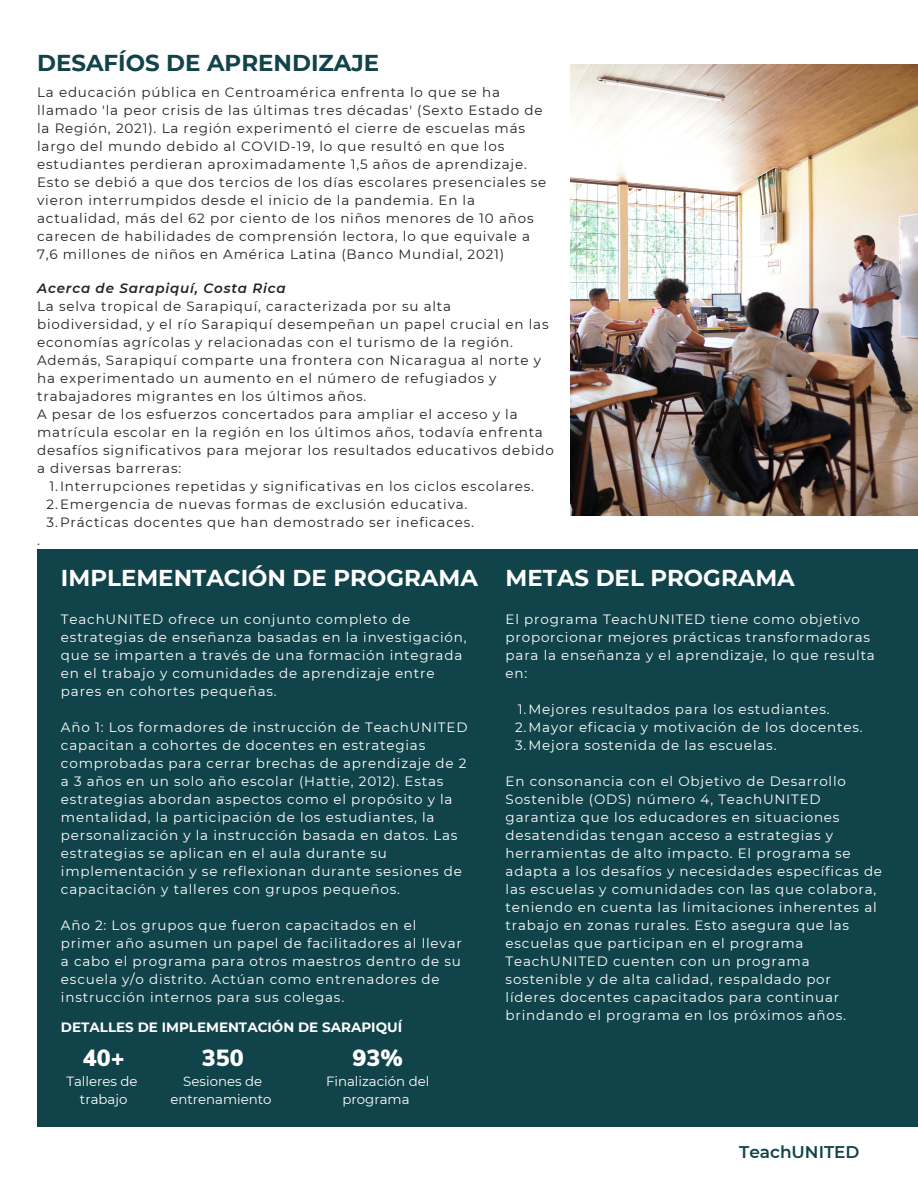
<style>
.page{position:relative;width:918px;height:1188px;background:#fff}
.page>*{position:absolute;margin:0;border:0;box-sizing:border-box;transform-origin:0 0}
.t1{font:900 23.25px "Nunito Sans";color:#fff}
.t2{font:700 22.95px "Montserrat";color:#fff}
.t3{font:700 22.95px "Montserrat";color:#11434a}
.t4{font:600 16.95px "Montserrat";color:#11434a}
.t5{font:13.5px/18px "Montserrat";letter-spacing:.06em;color:#fff}
.t6{font:13.5px/18px "Montserrat";letter-spacing:.06em;color:#222}
.t7{font:700 13.5px "Montserrat";color:#fff}
.t8{font:italic 600 13.5px "Montserrat";letter-spacing:.06em;color:#222}
.t9{font:13.35px/18.3px "Montserrat";color:#fff;text-align:center}
</style>
<div class="page">
<div style="left:37px;top:549px;width:881px;height:577px;background:#11434a"></div>
<img style="left:571px;top:64px;width:347px;height:451px">
<p class="t3" style="left:37px;top:49px;width:344px">DESAFÍOS DE APRENDIZAJE</p>
<p class="t6" style="left:37px;top:84px;width:511px">La educación pública en Centroamérica enfrenta lo que se ha llamado 'la peor crisis de las últimas tres décadas' (Sexto Estado de la Región, 2021). La región experimentó el cierre de escuelas más largo del mundo debido al COVID-19, lo que resultó en que los estudiantes perdieran aproximadamente 1,5 años de aprendizaje.<br>Esto se debió a que dos tercios de los días escolares presenciales se vieron interrumpidos desde el inicio de la pandemia. En la actualidad, más del 62 por ciento de los niños menores de 10 años carecen de habilidades de comprensión lectora, lo que equivale a 7,6 millones de niños en América Latina (Banco Mundial, 2021)</p>
<p class="t8" style="left:37px;top:279px;width:250px">Acerca de Sarapiquí, Costa Rica</p>
<p class="t6" style="left:37px;top:297px;width:513px">La selva tropical de Sarapiquí, caracterizada por su alta biodiversidad, y el río Sarapiquí desempeñan un papel crucial en las economías agrícolas y relacionadas con el turismo de la región.<br>Además, Sarapiquí comparte una frontera con Nicaragua al norte y ha experimentado un aumento en el número de refugiados y trabajadores migrantes en los últimos años.</p>
<p class="t6" style="left:37px;top:405px;width:518px">A pesar de los esfuerzos concertados para ampliar el acceso y la matrícula escolar en la región en los últimos años, todavía enfrenta desafíos significativos para mejorar los resultados educativos debido a diversas barreras:</p>
<p class="t6" style="left:49px;top:477px;width:486px">1.Interrupciones repetidas y significativas en los ciclos escolares.</p>
<p class="t6" style="left:47px;top:495px;width:422px">2.Emergencia de nuevas formas de exclusión educativa.</p>
<p class="t6" style="left:47px;top:513px;width:429px">3.Prácticas docentes que han demostrado ser ineficaces.</p>
<p class="t6" style="left:37px;top:531px;width:4px">.</p>
<p class="t2" style="left:61px;top:563px;width:418px">IMPLEMENTACIÓN DE PROGRAMA</p>
<p class="t5" style="left:61px;top:610px;width:407px">TeachUNITED ofrece un conjunto completo de estrategias de enseñanza basadas en la investigación, que se imparten a través de una formación integrada en el trabajo y comunidades de aprendizaje entre pares en cohortes pequeñas.</p>
<p class="t5" style="left:61px;top:718px;width:408px">Año 1: Los formadores de instrucción de TeachUNITED capacitan a cohortes de docentes en estrategias comprobadas para cerrar brechas de aprendizaje de 2 a 3 años en un solo año escolar (Hattie, 2012). Estas estrategias abordan aspectos como el propósito y la mentalidad, la participación de los estudiantes, la personalización y la instrucción basada en datos. Las estrategias se aplican en el aula durante su implementación y se reflexionan durante sesiones de capacitación y talleres con grupos pequeños.</p>
<p class="t5" style="left:61px;top:916px;width:402px">Año 2: Los grupos que fueron capacitados en el primer año asumen un papel de facilitadores al llevar a cabo el programa para otros maestros dentro de su escuela y/o distrito. Actúan como entrenadores de instrucción internos para sus colegas.</p>
<p class="t7" style="left:61px;top:1019px;width:343px">DETALLES DE IMPLEMENTACIÓN DE SARAPIQUÍ</p>
<p class="t1" style="left:83px;top:1043px;width:43px">40+</p>
<p class="t9" style="left:66px;top:1072px;width:73px">Talleres de</p>
<p class="t9" style="left:80px;top:1091px;width:49px">trabajo</p>
<p class="t1" style="left:202px;top:1043px;width:43px">350</p>
<p class="t9" style="left:170px;top:1072px;width:103px">Sesiones de entrenamiento</p>
<p class="t1" style="left:353px;top:1043px;width:52px">93%</p>
<p class="t9" style="left:326px;top:1072px;width:105px">Finalización del programa</p>
<p class="t2" style="left:506px;top:563px;width:291px">METAS DEL PROGRAMA</p>
<p class="t5" style="left:506px;top:610px;width:371px">El programa TeachUNITED tiene como objetivo proporcionar mejores prácticas transformadoras para la enseñanza y el aprendizaje, lo que resulta en:</p>
<p class="t5" style="left:518px;top:700px;width:313px">1.Mejores resultados para los estudiantes.</p>
<p class="t5" style="left:515px;top:718px;width:349px">2.Mayor eficacia y motivación de los docentes.</p>
<p class="t5" style="left:515px;top:736px;width:263px">3.Mejora sostenida de las escuelas.</p>
<p class="t5" style="left:506px;top:772px;width:378px">En consonancia con el Objetivo de Desarrollo Sostenible (ODS) número 4, TeachUNITED garantiza que los educadores en situaciones desatendidas tengan acceso a estrategias y herramientas de alto impacto. El programa se adapta a los desafíos y necesidades específicas de las escuelas y comunidades con las que colabora, teniendo en cuenta las limitaciones inherentes al trabajo en zonas rurales. Esto asegura que las escuelas que participan en el programa TeachUNITED cuenten con un programa sostenible y de alta calidad, respaldado por líderes docentes capacitados para continuar brindando el programa en los próximos años.</p>
<p class="t4" style="left:739px;top:1142px;width:122px">TeachUNITED</p>
</div>
